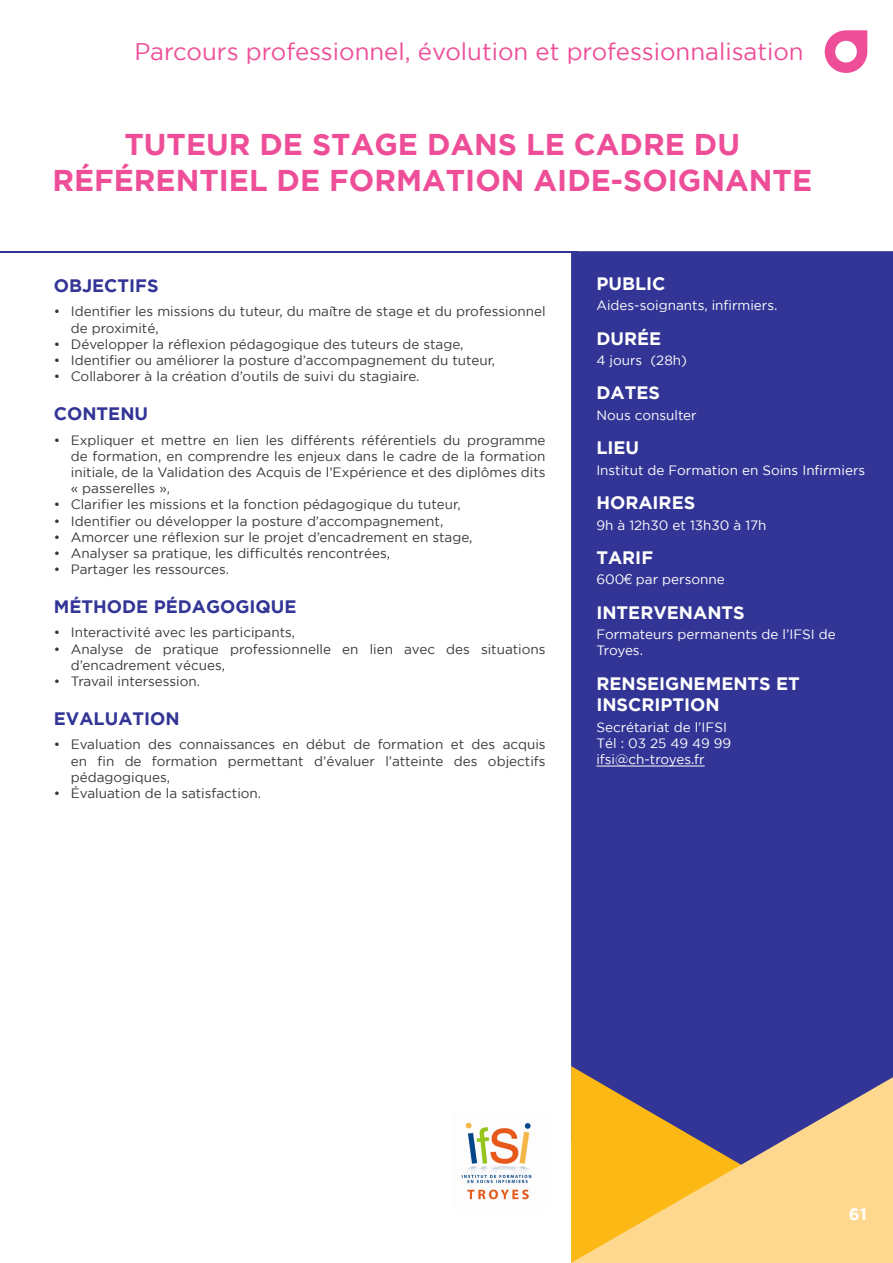
<style>
.page{position:relative;width:893px;height:1263px;background:#fff}
.page>*{position:absolute;margin:0;border:0;box-sizing:border-box;transform-origin:0 0}
.Titre_formation{font:700 30px/36px "Gotham";color:#ee4e98;text-align:center}
.t1{font:24px "Gotham";color:#ee4e98}
.Titre_blanc_gauche{font:700 18px/21.6px "Gotham";color:#fff}
.Titre_bleu{font:700 18px "Gotham";color:#323595}
.t2{font:700 16.5px "Gotham";color:#fff}
.t3{font:13.5px/16.2px "Gotham";color:#3a3739}
.Texte_blanc_gauche{font:13.5px/16.2px "Gotham";color:#fff}
.s1{font-family:"Te X Gyre Adventor"}
</style>
<div class="page">
<div style="left:571px;top:251px;width:322px;height:826px;background:#323595"></div>
<svg style="left:825px;top:30px;width:42px;height:43px"></svg>
<div style="left:571px;top:1066px;width:172px;height:11px;background:#323595"></div>
<svg style="left:571px;top:1077px;width:322px;height:186px;background:#cfaa6c"></svg>
<hr style="left:0;top:251px;width:577px;height:2px;background:#323595">
<hr style="left:596px;top:766px;width:109px;height:1px;background:#fff">
<img style="left:461px;top:1122px;width:71px;height:78px">
<h2 class="t1" style="left:134px;top:39px;width:671px">Parcours professionnel, évolution et professionnalisation</h2>
<p class="Titre_formation" style="left:52px;top:126px;width:761px">TUTEUR DE STAGE DANS LE CADRE DU<br>RÉFÉRENTIEL DE FORMATION AIDE-SOIGNANTE</p>
<p class="Titre_bleu" style="left:54px;top:275px;width:106px">OBJECTIFS</p>
<p class="t3" style="left:71px;top:303px;width:476px;text-indent:-17px">• Identifier les missions du tuteur, du maître de stage et du professionnel de proximité,</p>
<p class="t3" style="left:54px;top:336px;width:411px">• Développer la réflexion pédagogique des tuteurs de stage,</p>
<p class="t3" style="left:54px;top:352px;width:443px">• Identifier ou améliorer la posture d’accompagnement du tuteur,</p>
<p class="t3" style="left:54px;top:368px;width:367px">• Collaborer à la création d’outils de suivi du stagiaire.</p>
<p class="Titre_bleu" style="left:54px;top:403px;width:96px">CONTENU</p>
<p class="t3" style="left:71px;top:431px;width:476px;text-align:justify;text-indent:-17px">• Expliquer et mettre en lien les différents référentiels du programme de formation, en comprendre les enjeux dans le cadre de la formation initiale, de la Validation des Acquis de l’Expérience et des diplômes dits « passerelles »,</p>
<p class="t3" style="left:54px;top:496px;width:408px">• Clarifier les missions et la fonction pédagogique du tuteur,</p>
<p class="t3" style="left:54px;top:512px;width:391px">• Identifier ou développer la posture d’accompagnement,</p>
<p class="t3" style="left:54px;top:529px;width:420px">• Amorcer une réflexion sur le projet d’encadrement en stage,</p>
<p class="t3" style="left:54px;top:545px;width:338px">• Analyser sa pratique, les difficultés rencontrées,</p>
<p class="t3" style="left:54px;top:561px;width:177px">• Partager les ressources.</p>
<p class="Titre_bleu" style="left:54px;top:596px;width:244px">MÉTHODE PÉDAGOGIQUE</p>
<p class="t3" style="left:54px;top:624px;width:243px">• Interactivité avec les participants,</p>
<p class="t3" style="left:71px;top:640px;width:476px;text-indent:-17px">• Analyse de pratique professionnelle en lien avec des situations d’encadrement vécues,</p>
<p class="t3" style="left:54px;top:673px;width:148px">• Travail intersession.</p>
<p class="Titre_bleu" style="left:54px;top:708px;width:127px">EVALUATION</p>
<p class="t3" style="left:71px;top:736px;width:476px;text-align:justify;text-indent:-17px">• Evaluation des connaissances en début de formation et des acquis en fin de formation permettant d’évaluer l’atteinte des objectifs pédagogiques,</p>
<p class="t3" style="left:54px;top:785px;width:209px">• Évaluation de la satisfaction.</p>
<p class="Titre_blanc_gauche" style="left:596px;top:272px;width:71px">PUBLIC</p>
<p class="Texte_blanc_gauche" style="left:596px;top:297px;width:183px">Aides-soignants, infirmiers.</p>
<p class="Titre_blanc_gauche" style="left:596px;top:327px;width:66px">DURÉE</p>
<p class="Texte_blanc_gauche" style="left:596px;top:352px;width:92px">4 jours (28h)</p>
<p class="Titre_blanc_gauche" style="left:596px;top:382px;width:65px">DATES</p>
<p class="Texte_blanc_gauche" style="left:596px;top:407px;width:102px">Nous consulter</p>
<p class="Titre_blanc_gauche" style="left:596px;top:437px;width:44px">LIEU</p>
<p class="Texte_blanc_gauche" style="left:596px;top:462px;width:270px">Institut de Formation en Soins Infirmiers</p>
<p class="Titre_blanc_gauche" style="left:596px;top:491px;width:100px">HORAIRES</p>
<p class="Texte_blanc_gauche" style="left:596px;top:516px;width:172px">9h à 12h30 et 13h30 à 17h</p>
<p class="Titre_blanc_gauche" style="left:596px;top:546px;width:58px">TARIF</p>
<p class="Texte_blanc_gauche" style="left:596px;top:571px;width:130px">600<span class="s1">€</span> par personne</p>
<p class="Titre_blanc_gauche" style="left:596px;top:601px;width:150px">INTERVENANTS</p>
<p class="Texte_blanc_gauche" style="left:596px;top:626px;width:241px">Formateurs permanents de l’IFSI de<br>Troyes.</p>
<p class="Titre_blanc_gauche" style="left:596px;top:672px;width:205px">RENSEIGNEMENTS ET<br>INSCRIPTION</p>
<p class="Texte_blanc_gauche" style="left:596px;top:719px;width:132px">Secrétariat de l’IFSI</p>
<p class="Texte_blanc_gauche" style="left:596px;top:735px;width:136px">Tél : 03 25 49 49 99</p>
<p class="Texte_blanc_gauche" style="left:596px;top:751px;width:110px">ifsi@ch-troyes.fr</p>
<p class="t2" style="left:849px;top:1205px;width:19px">61</p>
</div>
